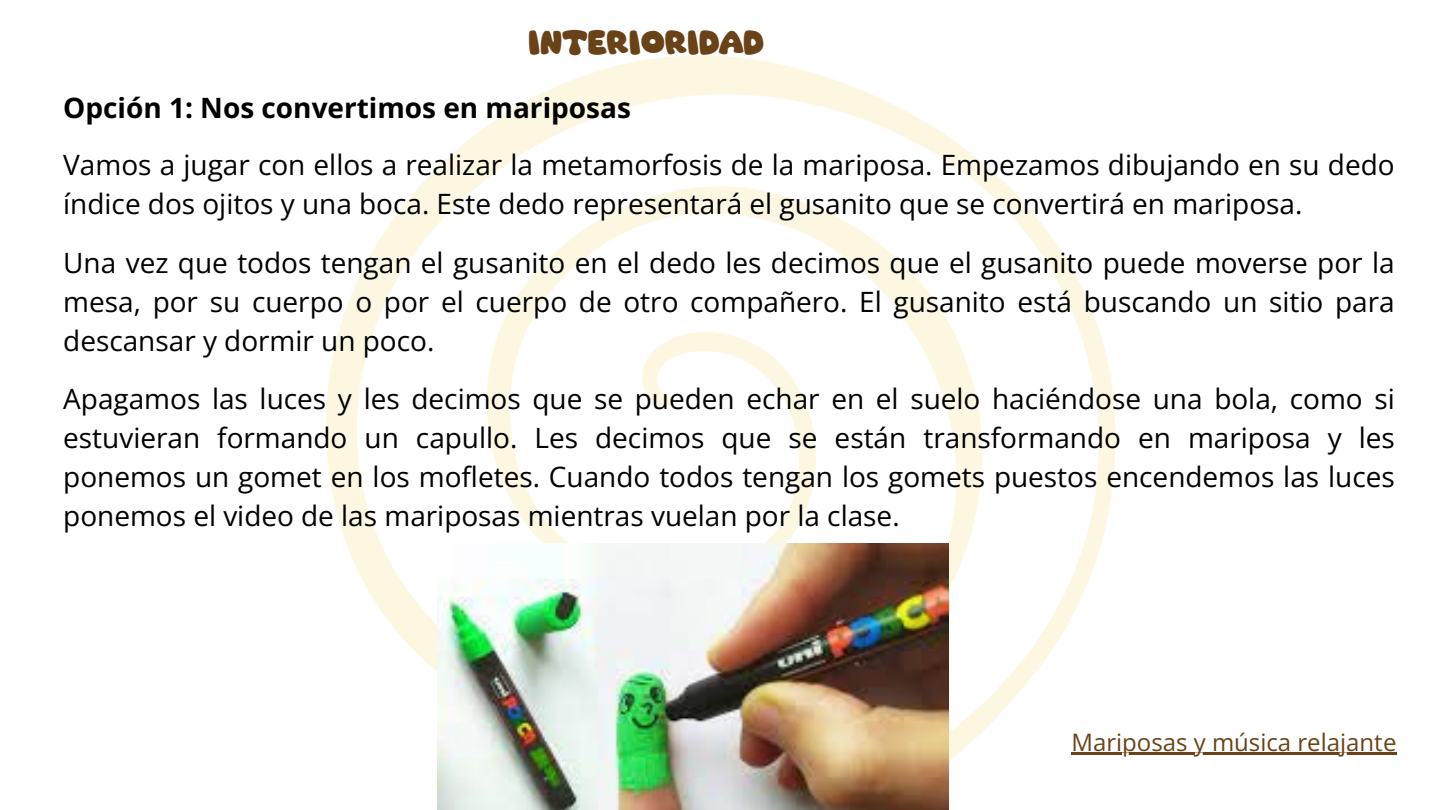
<style>
.page{position:relative;width:1440px;height:810px;background:#fff}
.page>*{position:absolute;margin:0;border:0;box-sizing:border-box;transform-origin:0 0}
.t1{font:29px "Super Bubble";color:#6a4217}
.t2{font:28px/39px "Open Sans";color:#000;text-align:justify}
.t3{font:700 28px "Open Sans";color:#000}
.t4{font:24px "Open Sans";color:#6a4217}
</style>
<div class="page">
<img style="left:326px;top:55px;width:885px;height:755px">
<img style="left:1181px;top:648px;width:30px;height:81px">
<img style="left:437px;top:543px;width:511px;height:267px">
<hr style="left:1072px;top:753px;width:311px;height:2px;background:#6a4217">
<svg style="left:1383px;top:753px;width:14px;height:2px"></svg>
<p class="t1" style="left:528px;top:26px;width:237px">INTERIORIDAD</p>
<p class="t3" style="left:63px;top:88px;width:569px">Opción 1: Nos convertimos en mariposas</p>
<p class="t2" style="left:63px;top:145px;width:1333px">Vamos a jugar con ellos a realizar la metamorfosis de la mariposa. Empezamos dibujando en su dedo índice dos ojitos y una boca. Este dedo representará el gusanito que se convertirá en mariposa.</p>
<p class="t2" style="left:63px;top:242px;width:1333px">Una vez que todos tengan el gusanito en el dedo les decimos que el gusanito puede moverse por la mesa, por su cuerpo o por el cuerpo de otro compañero. El gusanito está buscando un sitio para descansar y dormir un poco.</p>
<p class="t2" style="left:63px;top:379px;width:1333px">Apagamos las luces y les decimos que se pueden echar en el suelo haciéndose una bola, como si estuvieran formando un capullo. Les decimos que se están transformando en mariposa y les ponemos un gomet en los mofletes. Cuando todos tengan los gomets puestos encendemos las luces ponemos el video de las mariposas mientras vuelan por la clase.</p>
<p class="t4" style="left:1072px;top:726px;width:326px">Mariposas y música relajante</p>
</div>
